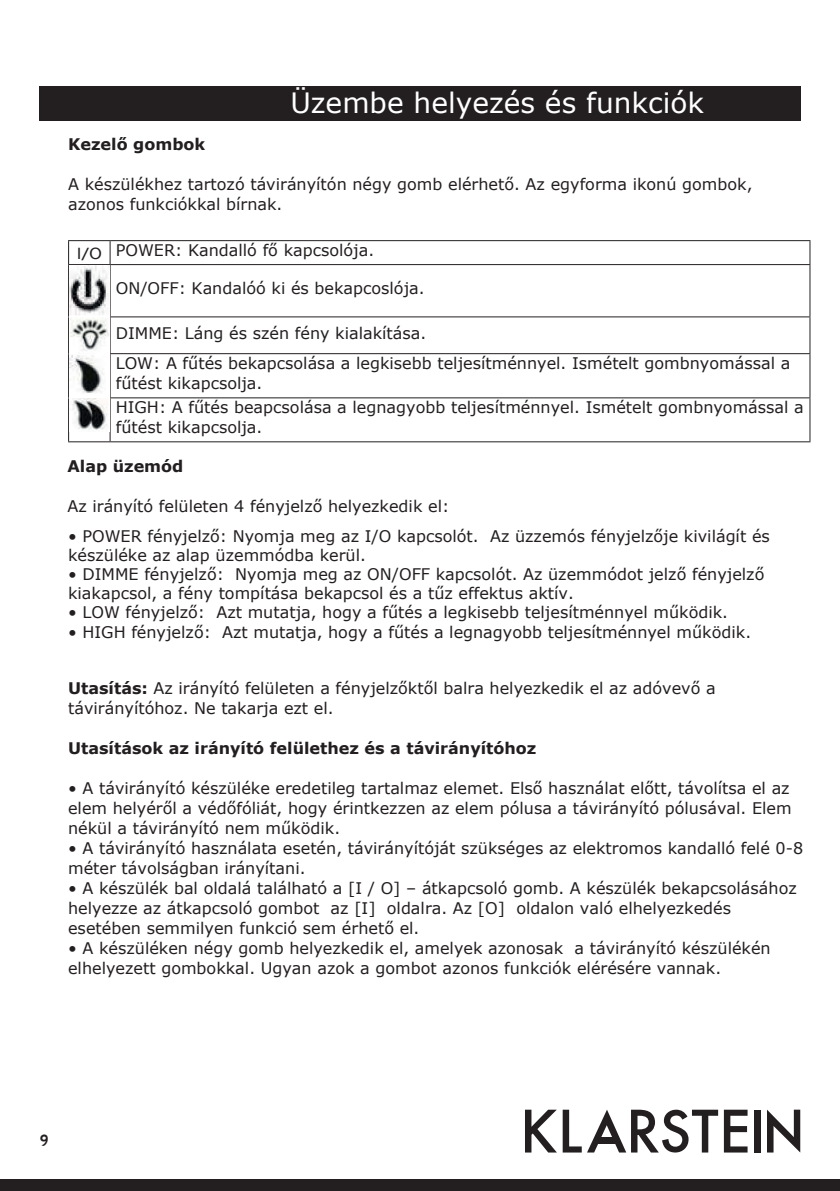
<style>
.page{position:relative;width:840px;height:1191px;background:#fff}
.page>*{position:absolute;margin:0;border:0;box-sizing:border-box;transform-origin:0 0}
.t1{font:28px "Verdana";color:#fff}
.t2{font:16px/20px "Verdana";color:#231f20}
.t3{font:700 16px "Verdana";color:#231f20}
.t4{font:700 16px "Cabin";color:#231f20}
.s1{font-family:"Cabin"}
.s2{font-weight:700}
</style>
<div class="page">
<div style="left:0;top:1179px;width:839px;height:12px;background:#231f20"></div>
<svg style="left:525px;top:1109px;width:31px;height:43px"></svg>
<svg style="left:723px;top:1109px;width:24px;height:43px"></svg>
<div style="left:753px;top:1109px;width:7px;height:43px;background:#231f20"></div>
<svg style="left:562px;top:1109px;width:155px;height:43px"></svg>
<div style="left:594px;top:1137px;width:24px;height:6px;background:#231f20"></div>
<svg style="left:767px;top:1109px;width:32px;height:43px"></svg>
<div style="left:39px;top:86px;width:761px;height:35px;background:#231f20"></div>
<hr style="left:68px;top:240px;width:42px;height:1px;background:#231f20">
<svg style="left:68px;top:241px;width:1px;height:23px"></svg>
<hr style="left:110px;top:240px;width:700px;height:1px;background:#231f20">
<svg style="left:109px;top:241px;width:1px;height:23px"></svg>
<svg style="left:809px;top:241px;width:1px;height:23px"></svg>
<hr style="left:68px;top:264px;width:42px;height:1px;background:#231f20">
<hr style="left:68px;top:265px;width:1px;height:51px;background:#231f20">
<hr style="left:110px;top:264px;width:700px;height:1px;background:#231f20">
<hr style="left:109px;top:265px;width:1px;height:51px;background:#231f20">
<hr style="left:809px;top:265px;width:1px;height:51px;background:#231f20">
<hr style="left:68px;top:316px;width:42px;height:1px;background:#231f20">
<hr style="left:68px;top:317px;width:1px;height:36px;background:#231f20">
<hr style="left:110px;top:316px;width:700px;height:1px;background:#231f20">
<hr style="left:109px;top:317px;width:1px;height:36px;background:#231f20">
<hr style="left:809px;top:317px;width:1px;height:36px;background:#231f20">
<hr style="left:68px;top:353px;width:42px;height:1px;background:#231f20">
<hr style="left:68px;top:354px;width:1px;height:43px;background:#231f20">
<hr style="left:110px;top:353px;width:700px;height:1px;background:#231f20">
<hr style="left:109px;top:354px;width:1px;height:43px;background:#231f20">
<hr style="left:809px;top:354px;width:1px;height:43px;background:#231f20">
<hr style="left:68px;top:397px;width:42px;height:1px;background:#231f20">
<hr style="left:68px;top:398px;width:1px;height:43px;background:#231f20">
<hr style="left:110px;top:397px;width:700px;height:1px;background:#231f20">
<hr style="left:109px;top:398px;width:1px;height:43px;background:#231f20">
<hr style="left:809px;top:398px;width:1px;height:43px;background:#231f20">
<hr style="left:68px;top:441px;width:42px;height:1px;background:#231f20">
<hr style="left:110px;top:441px;width:700px;height:1px;background:#231f20">
<img style="left:69px;top:265px;width:40px;height:165px">
<h1 class="t1" style="left:290px;top:83px;width:415px">Üzembe helyezés és funkciók</h1>
<p class="t3" style="left:68px;top:133px;width:139px">Kezelő gombok</p>
<p class="t2" style="left:68px;top:174px;width:685px">A készülékhez tartozó távirányítón négy gomb elérhető. Az egyforma ikonú gombok, azonos funkciókkal bírnak.</p>
<p class="t2" style="left:77px;top:240px;width:298px"><span class="s1">I/O</span> POWER: Kandalló fő kapcsolója.</p>
<p class="t2" style="left:116px;top:278px;width:310px">ON/OFF: Kandalóó ki és bekapcoslója.</p>
<p class="t2" style="left:116px;top:318px;width:675px;line-height:30.4px">DIMME: Láng és szén fény kialakítása.<br>LOW: A fűtés bekapcsolása a legkisebb teljesítménnyel. Ismételt gombnyomással a</p>
<p class="t2" style="left:116px;top:371px;width:689px;line-height:24px">fűtést kikapcsolja.<br>HIGH: A fűtés beapcsolása a legnagyobb teljesítménnyel. Ismételt gombnyomással a</p>
<p class="t2" style="left:116px;top:417px;width:148px">fűtést kikapcsolja.</p>
<p class="t3" style="left:67px;top:455px;width:117px">Alap üzemód</p>
<p class="t2" style="left:67px;top:496px;width:383px">Az irányító felületen 4 fényjelző helyezkedik el:</p>
<p class="t2" style="left:68px;top:526px;width:702px;line-height:19.2px">• POWER fényjelző: Nyomja meg az I/O kapcsolót. Az üzzemós fényjelzője kivilágít és készüléke az alap üzemmódba kerül.</p>
<p class="t2" style="left:68px;top:564px;width:697px;line-height:19.2px">• DIMME fényjelző: Nyomja meg az ON/OFF kapcsolót. Az üzemmódot jelző fényjelző kiakapcsol, a fény tompítása bekapcsol és a tűz effektus aktív.</p>
<p class="t2" style="left:68px;top:602px;width:661px">• LOW fényjelző: Azt mutatja, hogy a fűtés a legkisebb teljesítménnyel működik.</p>
<p class="t2" style="left:68px;top:621px;width:684px">• HIGH fényjelző: Azt mutatja, hogy a fűtés a legnagyobb teljesítménnyel működik.</p>
<p class="t2" style="left:68px;top:677px;width:648px"><span class="s2">Utasítás:</span> Az irányító felületen a fényjelzőktől balra helyezkedik el az adóvevő a távirányítóhoz. Ne takarja ezt el.</p>
<p class="t3" style="left:68px;top:736px;width:469px">Utasítások az irányító felülethez és a távirányítóhoz</p>
<p class="t2" style="left:68px;top:777px;width:724px">• A távirányító készüléke eredetileg tartalmaz elemet. Első használat előtt, távolítsa el az elem helyéről a védőfóliát, hogy érintkezzen az elem pólusa a távirányító pólusával. Elem nékül a távirányító nem működik.</p>
<p class="t2" style="left:68px;top:837px;width:736px">• A távirányító használata esetén, távirányítóját szükséges az elektromos kandalló felé 0-8 méter távolságban irányítani.</p>
<p class="t2" style="left:68px;top:877px;width:729px">• A készülék bal oldalá található a [I / O] – átkapcsoló gomb. A készülék bekapcsolásához helyezze az átkapcsoló gombot az [I] oldalra. Az [O] oldalon való elhelyezkedés esetében semmilyen funkció sem érhető el.</p>
<p class="t2" style="left:68px;top:937px;width:703px">• A készüléken négy gomb helyezkedik el, amelyek azonosak a távirányító készülékén elhelyezett gombokkal. Ugyan azok a gombot azonos funkciók elérésére vannak.</p>
<p class="t4" style="left:40px;top:1130px;width:11px">9</p>
</div>
